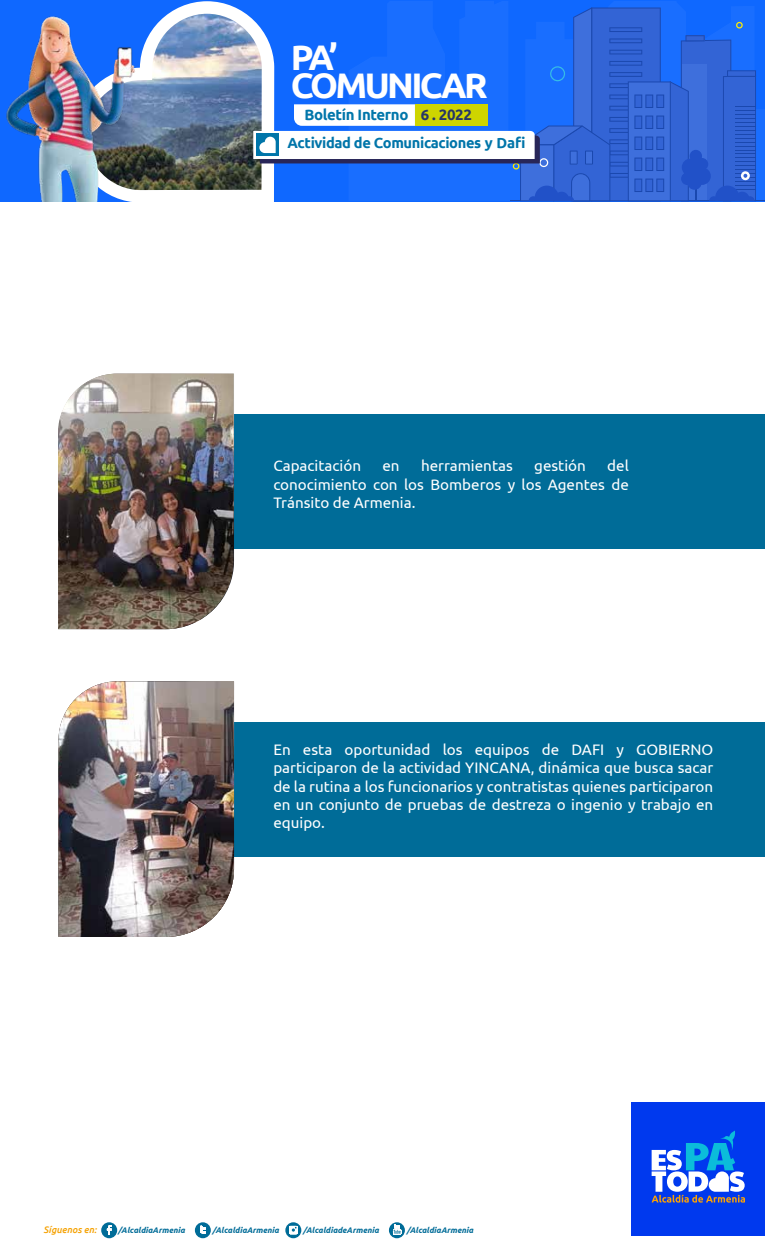
<style>
.page{position:relative;width:765px;height:1260px;background:#fff}
.page>*{position:absolute;margin:0;border:0;box-sizing:border-box;transform-origin:0 0}
.t1{font:700 35.5px/28px "Ubuntu";letter-spacing:-.075em;color:#fff}
.t2{font:15.25px/18.2px "Ubuntu";color:#fff;text-align:justify}
.t3{font:700 15px "Ubuntu";letter-spacing:-.025em;color:#0076aa}
.t4{font:700 14.62px "Ubuntu";letter-spacing:-.025em;color:#0075a9}
.t5{font:italic 500 9.5px "Ubuntu";color:#f5a204}
.t6{font:italic 700 8.12px "Ubuntu";color:#006c98}
.s1{color:#263567}
</style>
<div class="page">
<svg style="left:389px;top:1222px;width:16px;height:16px"></svg>
<svg style="left:393px;top:1225px;width:8px;height:11px"></svg>
<svg style="left:101px;top:1222px;width:16px;height:16px"></svg>
<svg style="left:107px;top:1225px;width:4px;height:10px"></svg>
<div style="left:195px;top:1222px;width:16px;height:16px;background:#006c98;border-radius:50%"></div>
<svg style="left:200px;top:1226px;width:6px;height:8px"></svg>
<svg style="left:285px;top:1222px;width:16px;height:16px"></svg>
<div style="left:289px;top:1226px;width:8px;height:8px;background:#fff"></div>
<svg style="left:291px;top:1226px;width:6px;height:6px"></svg>
<img style="left:74px;top:1px;width:200px;height:201px">
<svg style="left:349px;top:1px;width:416px;height:199px;background:#136afe"></svg>
<hr style="left:510px;top:200px;width:255px;height:1px;background:#282658">
<svg style="left:253px;top:7px;width:503px;height:194px;background:#407be7"></svg>
<img style="left:0;top:6px;width:142px;height:195px">
<div style="left:632px;top:1102px;width:133px;height:133px;background:#0039ee"></div>
<svg style="left:652px;top:1131px;width:93px;height:72px"></svg>
<div style="left:234px;top:414px;width:531px;height:135px;background:#006c98"></div>
<img style="left:58px;top:374px;width:176px;height:255px">
<div style="left:234px;top:722px;width:531px;height:135px;background:#006c98"></div>
<img style="left:59px;top:681px;width:175px;height:256px">
<h1 class="t1" style="left:291px;top:43px;width:199px">PA’<br>COMUNICAR</h1>
<p class="t3" style="left:304px;top:105px;width:169px">Boletín Interno <span class="s1">6 . 2022</span></p>
<p class="t4" style="left:288px;top:134px;width:240px">Actividad de Comunicaciones y Dafi</p>
<p class="t2" style="left:273px;top:456px;width:357px;text-indent:334px">del conocimiento con los Bomberos y los Agentes de Tránsito de Armenia.</p>
<p class="t2" style="left:273px;top:456px;width:89px">Capacitación</p>
<p class="t2" style="left:382px;top:456px;width:19px">en</p>
<p class="t2" style="left:421px;top:456px;width:93px">herramientas</p>
<p class="t2" style="left:534px;top:456px;width:53px">gestión</p>
<p class="t2" style="left:273px;top:740px;width:441px">En esta oportunidad los equipos de DAFI y GOBIERNO participaron de la actividad YINCANA, dinámica que busca sacar de la rutina a los funcionarios y contratistas quienes participaron en un conjunto de pruebas de destreza o ingenio y trabajo en equipo.</p>
<p class="t5" style="left:44px;top:1224px;width:54px">Síguenos en:</p>
<p class="t6" style="left:118px;top:1225px;width:68px">/AlcaldiaArmenia</p>
<p class="t6" style="left:213px;top:1225px;width:68px">/AlcaldiaArmenia</p>
<p class="t6" style="left:303px;top:1225px;width:77px">/AlcaldiadeArmenia</p>
<p class="t6" style="left:407px;top:1225px;width:68px">/AlcaldiaArmenia</p>
</div>
